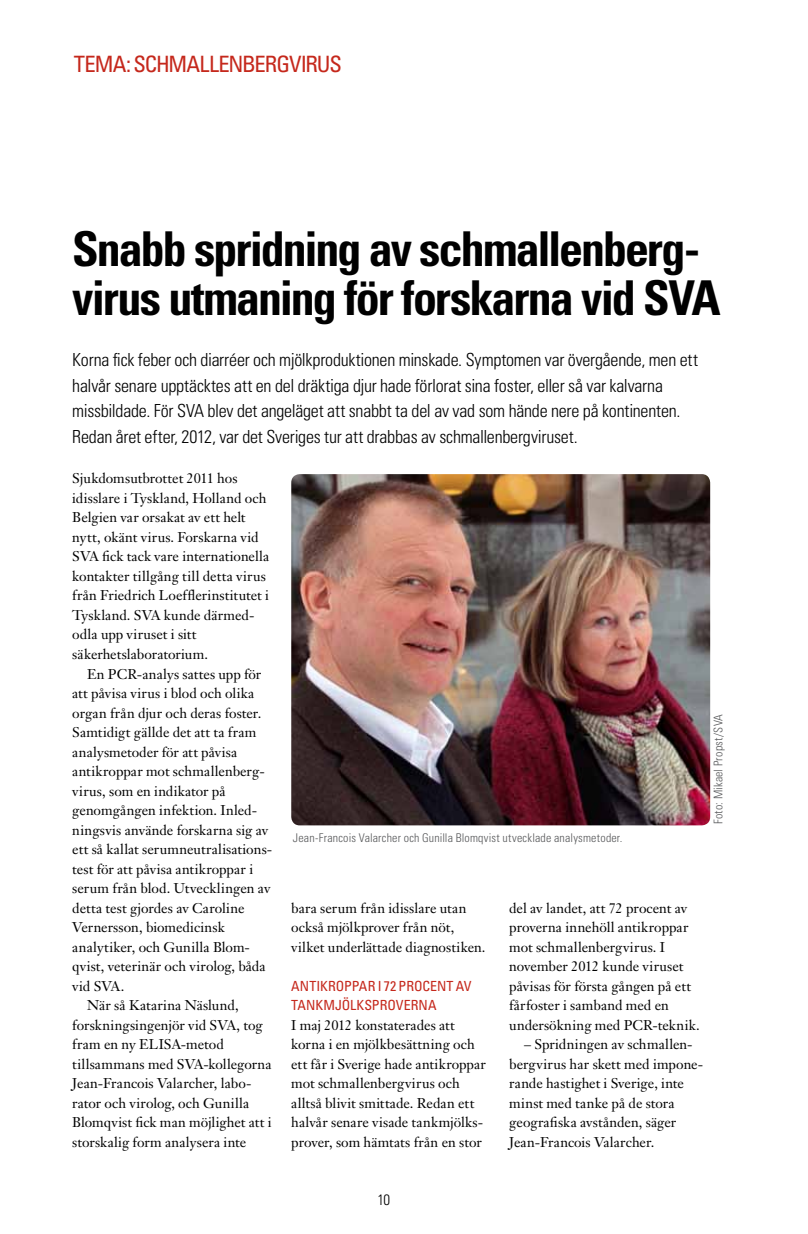
<style>
.page{position:relative;width:808px;height:1234px;background:#fff}
.page>*{position:absolute;margin:0;border:0;box-sizing:border-box;transform-origin:0 0}
.t1{font:700 condensed 48px/49.5px "Univers LT Std";letter-spacing:-.04em;color:#000}
.t2{font:condensed 22.5px "Univers LT Std";letter-spacing:-.045em;color:#c5281c}
.t3{font:300 condensed 18px/25.5px "Univers LT Std";letter-spacing:-.015em;color:#000}
.t4{font:300 condensed 15px "Univers LT Std";color:#000}
.t5{font:13.95px/19.5px "Janson Text LT Std";letter-spacing:.005em;color:#000}
.t6{font:condensed 13.95px "Univers LT Std";color:#c5281c}
.t7{font:300 condensed 12px "Univers LT Std";letter-spacing:.015em;color:#58595b}
</style>
<div class="page">
<img style="left:291px;top:474px;width:419px;height:351px">
<h2 class="t2" style="left:74px;top:49px;width:25px">TEMA</h2>
<h2 class="t2" style="left:126px;top:49px;width:203px">: SCH MALLENBERGVI RUS</h2>
<h1 class="t1" style="left:72px;top:224px;width:650px">Snabb spridning av schmallenberg&shy;virus utmaning för forskarna vid SVA</h1>
<p class="t3" style="left:72px;top:347px;width:627px">Korna fick feber och diarréer och mjölkproduktionen minskade. Symptomen var övergående, men ett halvår senare upptäcktes att en del dräktiga djur hade förlorat sina foster, eller så var kalvarna missbildade. För SVA blev det angeläget att snabbt ta del av vad som hände nere på kontinenten.<br>Redan året efter, 2012, var det Sveriges tur att drabbas av schmallenbergviruset.</p>
<p class="t5" style="left:72px;top:468px;width:198px">Sjukdomsutbrottet 2011 hos idisslare i Tyskland, Holland och<br>Belgien var orsakat av ett helt nytt, okänt virus. Forskarna vid<br>SVA fick tack vare internationella kontakter tillgång till detta virus från Friedrich Loefflerinstitutet i<br>Tyskland. SVA kunde därmed&shy;odla upp viruset i sitt säkerhetslaboratorium.</p>
<p class="t5" style="left:87px;top:663px;width:176px">En PCR-analys sattes upp för</p>
<p class="t5" style="left:72px;top:683px;width:184px">att påvisa virus i blod och olika</p>
<p class="t5" style="left:72px;top:702px;width:191px">organ från djur och deras foster.</p>
<p class="t5" style="left:72px;top:722px;width:186px">Samtidigt gällde det att ta fram</p>
<p class="t5" style="left:72px;top:741px;width:166px">analysmetoder för att påvisa</p>
<p class="t5" style="left:72px;top:761px;width:194px">antikroppar mot schmallenberg-</p>
<p class="t5" style="left:72px;top:780px;width:155px">virus, som en indikator på</p>
<p class="t5" style="left:72px;top:800px;width:186px">genomgången infektion. Inled-</p>
<p class="t5" style="left:72px;top:819px;width:197px">ningsvis använde forskarna sig av</p>
<p class="t5" style="left:72px;top:839px;width:202px">ett så kallat serumneutralisations-</p>
<p class="t5" style="left:72px;top:858px;width:182px">test för att påvisa antikroppar i</p>
<p class="t5" style="left:72px;top:878px;width:200px">serum från blod. Utvecklingen av</p>
<p class="t5" style="left:72px;top:897px;width:174px">detta test gjordes av Caroline</p>
<p class="t5" style="left:72px;top:917px;width:154px">Vernersson, biomedicinsk</p>
<p class="t5" style="left:72px;top:936px;width:179px">analytiker, och Gunilla Blom-</p>
<p class="t5" style="left:72px;top:956px;width:195px">qvist, veterinär och virolog, båda</p>
<p class="t5" style="left:72px;top:975px;width:54px">vid SVA.</p>
<p class="t5" style="left:87px;top:995px;width:153px">När så Katarina Näslund,</p>
<p class="t5" style="left:72px;top:1014px;width:192px">forskningsingenjör vid SVA, tog</p>
<p class="t5" style="left:72px;top:1034px;width:153px">fram en ny ELISA-metod</p>
<p class="t5" style="left:72px;top:1053px;width:201px">tillsammans med SVA-kollegorna</p>
<p class="t5" style="left:72px;top:1073px;width:181px">Jean-Francois Valarcher, labo-</p>
<p class="t5" style="left:72px;top:1092px;width:179px">rator och virolog, och Gunilla</p>
<p class="t5" style="left:72px;top:1112px;width:201px">Blomqvist fick man möjlighet att i</p>
<p class="t5" style="left:72px;top:1131px;width:175px">storskalig form analysera inte</p>
<p class="t7" style="left:293px;top:830px;width:331px">Jean-Francois Valarcher och Gunilla Blomqvist utvecklade analysmetoder.</p>
<p class="t5" style="left:291px;top:897px;width:196px">bara serum från idisslare utan också mjölkprover från nöt, vilket underlättade diagnostiken.</p>
<p class="t6" style="left:291px;top:976px;width:38px">ANTIKROPPAR</p>
<p class="t6" style="left:378px;top:976px;width:30px">I 72 PROCEN</p>
<p class="t6" style="left:447px;top:976px;width:25px">T AV</p>
<p class="t6" style="left:291px;top:996px;width:16px">TANKMJÖLK</p>
<p class="t6" style="left:364px;top:996px;width:74px">SPROVERNA</p>
<p class="t5" style="left:291px;top:1014px;width:196px">I maj 2012 konstaterades att korna i en mjölkbesättning och ett får i Sverige hade antikroppar mot schmallenbergvirus och alltså blivit smittade. Redan ett halvår senare visade tankmjölks&shy;prover, som hämtats från en stor</p>
<p class="t5" style="left:509px;top:897px;width:192px">del av landet, att 72 procent av proverna innehöll antikroppar mot schmallenbergvirus. I november 2012 kunde viruset påvisas för första gången på ett fårfoster i samband med en undersökning med PCR-teknik.</p>
<p class="t5" style="left:509px;top:1034px;width:196px;text-indent:15px">– Spridningen av schmallen&shy;bergvirus har skett med impone&shy;rande hastighet i Sverige, inte minst med tanke på de stora geografiska avstånden, säger<br>Jean-Francois Valarcher.</p>
<p class="t7" style="left:711px;top:824px;width:112px;rotate:-90deg">Foto: Mikael Propst/SVA</p>
<p class="t4" style="left:377px;top:1190px;width:14px">10</p>
</div>
